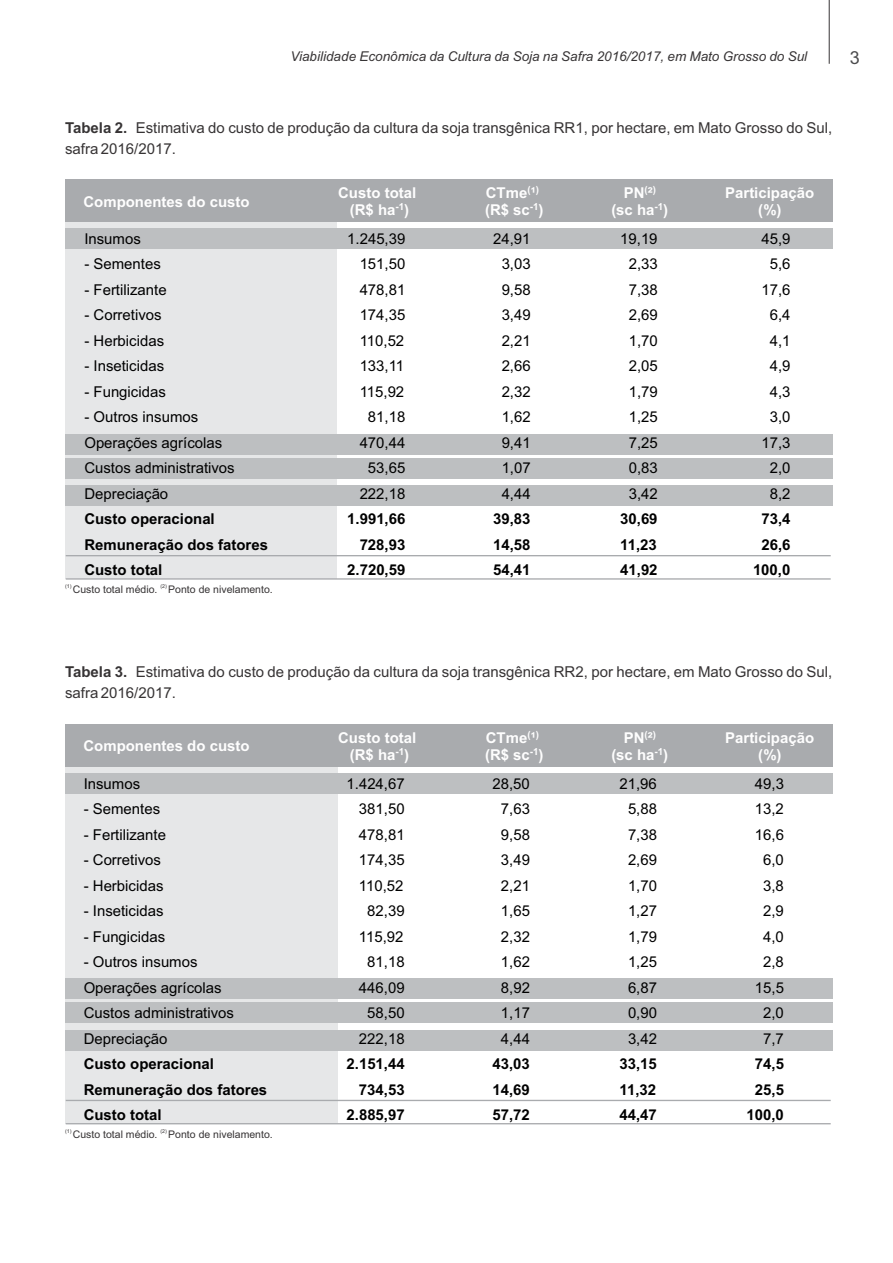
<style>
.page{position:relative;width:893px;height:1263px;background:#fff}
.page>*{position:absolute;margin:0;border:0;box-sizing:border-box;transform-origin:0 0}
.t1{font:18px "Arial";color:#4b4b4d}
.t2{font:15px/25.5px "Arial";color:#000;text-align:center}
.t3{font:700 15px/25.5px "Arial";color:#000;text-align:justify}
.t4{font:15px/21px "Arial";color:#373435}
.t5{font:700 15px/17.2px "Arial";color:#fefefe;text-align:center}
.t6{font:italic 13.5px "Arial";color:#373435}
.t7{font:10.5px "Arial";color:#373435}
.t8{font:5.25px "Arial";color:#373435}
.s1{font-weight:700}
</style>
<div class="page">
<hr style="left:829px;top:0;width:1px;height:64px;background:#373435">
<div style="left:65px;top:222px;width:272px;height:357px;background:#e6e7e8"></div>
<div style="left:65px;top:458px;width:767px;height:20px;background:#bdbfc1"></div>
<div style="left:65px;top:485px;width:767px;height:21px;background:#bdbfc1"></div>
<svg style="left:66px;top:578px;width:765px;height:2px;background:#c3c4c6"></svg>
<hr style="left:66px;top:554px;width:765px;height:3px;background:#a9abae">
<div style="left:65px;top:180px;width:767px;height:42px;background:#a9abae"></div>
<div style="left:65px;top:433px;width:767px;height:21px;background:#bdbfc1"></div>
<div style="left:65px;top:228px;width:767px;height:21px;background:#bdbfc1"></div>
<div style="left:65px;top:767px;width:273px;height:357px;background:#e6e7e8"></div>
<div style="left:65px;top:773px;width:767px;height:21px;background:#bdbfc1"></div>
<div style="left:65px;top:1002px;width:767px;height:21px;background:#bdbfc1"></div>
<div style="left:65px;top:1029px;width:767px;height:21px;background:#bdbfc1"></div>
<hr style="left:66px;top:1122px;width:765px;height:3px;background:#a9abae">
<hr style="left:66px;top:1099px;width:765px;height:3px;background:#a9abae">
<div style="left:65px;top:725px;width:767px;height:42px;background:#a9abae"></div>
<div style="left:65px;top:978px;width:767px;height:21px;background:#bdbfc1"></div>
<p class="t6" style="left:290px;top:51px;width:518px">Viabilidade Econômica da Cultura da Soja na Safra 2016/2017, em Mato Grosso do Sul</p>
<p class="t1" style="left:850px;top:50px;width:12px">3</p>
<p class="t4" style="left:65px;top:118px;width:769px"><span class="s1">Tabela 2.</span> Estimativa do custo de produção da cultura da soja transgênica RR1, por hectare, em Mato Grosso do Sul, safra 2016/2017.</p>
<p class="t5" style="left:83px;top:194px;width:168px">Componentes do custo</p>
<p class="t5" style="left:338px;top:185px;width:80px">Custo total (R$ ha<sup>-1</sup>)</p>
<p class="t5" style="left:485px;top:185px;width:60px;text-align:left">CTme<sup>(</sup>¹<sup>) </sup>(R$ sc<sup>-1</sup>)</p>
<p class="t5" style="left:611px;top:185px;width:58px">PN<sup>(</sup>²<sup>) </sup>(sc ha<sup>-1</sup>)</p>
<p class="t5" style="left:725px;top:185px;width:90px">Participação (%)</p>
<p class="t2" style="left:84px;top:227px;width:58px">Insumos</p>
<p class="t2" style="left:84px;top:253px;width:78px">- Sementes</p>
<p class="t2" style="left:84px;top:278px;width:84px">- Fertilizante</p>
<p class="t2" style="left:84px;top:304px;width:79px">- Corretivos</p>
<p class="t2" style="left:84px;top:329px;width:81px">- Herbicidas</p>
<p class="t2" style="left:84px;top:355px;width:81px">- Inseticidas</p>
<p class="t2" style="left:84px;top:380px;width:83px">- Fungicidas</p>
<p class="t2" style="left:84px;top:406px;width:152px;text-align:left">- Outros insumos<br>Operações agrícolas<br>Custos administrativos<br>Depreciação</p>
<p class="t3" style="left:84px;top:508px;width:185px;text-align:left">Custo operacional<br>Remuneração dos fatores<br>Custo total</p>
<p class="t2" style="left:347px;top:227px;width:60px;text-align:right">1.245,39<br>151,50<br>478,81<br>174,35<br>110,52<br>133,11<br>115,92<br>81,18<br>470,44<br>53,65<br>222,18</p>
<p class="t3" style="left:347px;top:508px;width:60px;text-align:right">1.991,66<br>728,93<br>2.720,59</p>
<p class="t2" style="left:493px;top:227px;width:39px">24,91<br>3,03<br>9,58<br>3,49<br>2,21<br>2,66<br>2,32<br>1,62<br>9,41<br>1,07<br>4,44</p>
<p class="t3" style="left:493px;top:508px;width:39px">39,83<br>14,58<br>54,41</p>
<p class="t2" style="left:620px;top:227px;width:39px">19,19<br>2,33<br>7,38<br>2,69<br>1,70<br>2,05<br>1,79<br>1,25<br>7,25<br>0,83<br>3,42</p>
<p class="t3" style="left:620px;top:508px;width:39px">30,69<br>11,23<br>41,92</p>
<p class="t2" style="left:761px;top:227px;width:31px">45,9<br>5,6<br>17,6<br>6,4<br>4,1<br>4,9<br>4,3<br>3,0<br>17,3<br>2,0<br>8,2</p>
<p class="t3" style="left:753px;top:508px;width:39px;text-align:center">73,4<br>26,6<br>100,0</p>
<p class="t8" style="left:65px;top:584px;width:8px">(1)</p>
<p class="t8" style="left:160px;top:584px;width:8px">(2)</p>
<p class="t7" style="left:73px;top:586px;width:201px">Custo total médio. Ponto de nivelamento.</p>
<p class="t4" style="left:65px;top:663px;width:769px"><span class="s1">Tabela 3.</span> Estimativa do custo de produção da cultura da soja transgênica RR2, por hectare, em Mato Grosso do Sul, safra 2016/2017.</p>
<p class="t5" style="left:83px;top:739px;width:168px">Componentes do custo</p>
<p class="t5" style="left:338px;top:730px;width:80px">Custo total (R$ ha<sup>-1</sup>)</p>
<p class="t5" style="left:485px;top:730px;width:60px;text-align:left">CTme<sup>(</sup>¹<sup>) </sup>(R$ sc<sup>-1</sup>)</p>
<p class="t5" style="left:611px;top:730px;width:58px">PN<sup>(</sup>²<sup>) </sup>(sc ha<sup>-1</sup>)</p>
<p class="t5" style="left:725px;top:730px;width:90px">Participação (%)</p>
<p class="t2" style="left:84px;top:772px;width:58px">Insumos</p>
<p class="t2" style="left:84px;top:797px;width:78px">- Sementes</p>
<p class="t2" style="left:84px;top:823px;width:84px">- Fertilizante</p>
<p class="t2" style="left:84px;top:848px;width:79px">- Corretivos</p>
<p class="t2" style="left:84px;top:874px;width:81px">- Herbicidas</p>
<p class="t2" style="left:84px;top:899px;width:81px">- Inseticidas</p>
<p class="t2" style="left:84px;top:925px;width:83px">- Fungicidas</p>
<p class="t2" style="left:84px;top:951px;width:152px;text-align:left">- Outros insumos<br>Operações agrícolas<br>Custos administrativos<br>Depreciação</p>
<p class="t3" style="left:84px;top:1052px;width:185px;text-align:left">Custo operacional<br>Remuneração dos fatores<br>Custo total</p>
<p class="t2" style="left:347px;top:772px;width:60px;text-align:right">1.424,67<br>381,50<br>478,81<br>174,35<br>110,52<br>82,39<br>115,92<br>81,18<br>446,09<br>58,50<br>222,18</p>
<p class="t3" style="left:347px;top:1052px;width:60px;text-align:right">2.151,44<br>734,53<br>2.885,97</p>
<p class="t2" style="left:492px;top:772px;width:39px">28,50<br>7,63<br>9,58<br>3,49<br>2,21<br>1,65<br>2,32<br>1,62<br>8,92<br>1,17<br>4,44</p>
<p class="t3" style="left:492px;top:1052px;width:39px">43,03<br>14,69<br>57,72</p>
<p class="t2" style="left:619px;top:772px;width:39px">21,96<br>5,88<br>7,38<br>2,69<br>1,70<br>1,27<br>1,79<br>1,25<br>6,87<br>0,90<br>3,42</p>
<p class="t3" style="left:619px;top:1052px;width:39px">33,15<br>11,32<br>44,47</p>
<p class="t2" style="left:755px;top:772px;width:31px">49,3<br>13,2<br>16,6<br>6,0<br>3,8<br>2,9<br>4,0<br>2,8<br>15,5<br>2,0<br>7,7</p>
<p class="t3" style="left:746px;top:1052px;width:39px;text-align:center">74,5<br>25,5<br>100,0</p>
<p class="t8" style="left:65px;top:1129px;width:8px">(1)</p>
<p class="t8" style="left:160px;top:1129px;width:8px">(2)</p>
<p class="t7" style="left:73px;top:1130px;width:201px">Custo total médio. Ponto de nivelamento.</p>
</div>
